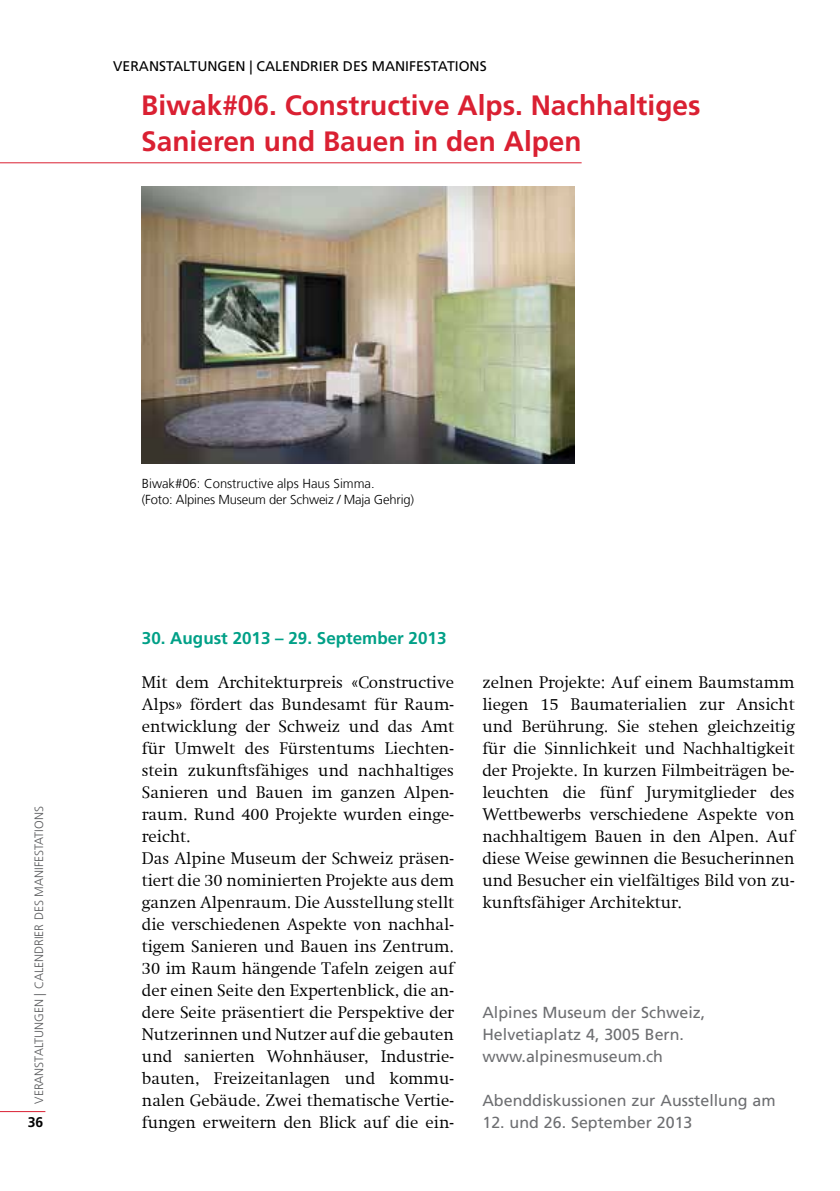
<style>
.page{position:relative;width:840px;height:1191px;background:#fff}
.page>*{position:absolute;margin:0;border:0;box-sizing:border-box;transform-origin:0 0}
.t1{font:700 28px/36px "Frutiger LT Com";color:#da2032}
.t2{font:300 17px/22px "Swift Com";color:#000;text-align:justify}
.t3{font:700 17px "Frutiger LT Com";color:#00a087}
.t4{font:16px/22px "Frutiger LT Com";color:#6d6e71}
.t5{font:14px "Frutiger LT Com";color:#000}
.t6{font:700 14px "Frutiger LT Com";color:#000}
.t7{font:300 13px/16px "Frutiger LT Com";letter-spacing:-.015em;color:#000}
.t8{font:300 12px "Frutiger LT Com";color:#58595b}
</style>
<div class="page">
<hr style="left:0;top:1111px;width:45px;height:1px;background:#da2032">
<hr style="left:0;top:162px;width:581px;height:1px;background:#da2032">
<img style="left:142px;top:186px;width:432px;height:277px">
<p class="t5" style="left:113px;top:58px;width:10px">veranstaltungen</p>
<p class="t5" style="left:249px;top:58px;width:17px">| calendrier</p>
<p class="t5" style="left:343px;top:58px;width:9px">des</p>
<p class="t5" style="left:371px;top:58px;width:9px">manifestati</p>
<p class="t5" style="left:458px;top:58px;width:20px">ons</p>
<h1 class="t1" style="left:141px;top:87px;width:560px">Biwak#06. Constructive Alps. Nachhaltiges<br>Sanieren und Bauen in den Alpen</h1>
<p class="t8" style="left:32px;top:1103px;width:299px;rotate:-90deg">veranstaltungen | calendrier des manifestations</p>
<p class="t6" style="left:28px;top:1113px;width:17px">36</p>
<p class="t7" style="left:142px;top:475px;width:273px">Biwak#06: Constructive alps Haus Simma.<br>(Foto: Alpines Museum der Schweiz / Maja Gehrig)</p>
<p class="t3" style="left:142px;top:627px;width:306px">30. August 2013 – 29. September 2013</p>
<p class="t2" style="left:142px;top:671px;width:313px;text-align:left">Mit dem Architekturpreis «Constructive Alps» fördert das Bundesamt für Raum&shy;entwicklung der Schweiz und das Amt für Umwelt des Fürstentums Liechten&shy;stein zukunftsfähiges und nachhaltiges Sanieren und Bauen im ganzen Alpen&shy;raum. Rund 400 Projekte wurden einge&shy;reicht.<br>Das Alpine Museum der Schweiz präsen&shy;tiert die 30 nominierten Projekte aus dem ganzen Alpenraum. Die Ausstellung stellt die verschiedenen Aspekte von nachhal&shy;tigem Sanieren und Bauen ins Zentrum.<br>30 im Raum hängende Tafeln zeigen auf der einen Seite den Expertenblick, die an&shy;dere Seite präsentiert die Perspektive der Nutzerinnen und Nutzer auf die gebauten und sanierten Wohnhäuser, Industrie&shy;bauten, Freizeitanlagen und kommu&shy;nalen Gebäude. Zwei thematische Vertie&shy;fungen erweitern den Blick auf die ein-</p>
<p class="t2" style="left:482px;top:671px;width:313px">zelnen Projekte: Auf einem Baumstamm liegen 15 Baumaterialien zur Ansicht und Berührung. Sie stehen gleichzeitig für die Sinnlichkeit und Nachhaltigkeit der Projekte. In kurzen Filmbeiträgen be&shy;leuchten die fünf Jurymitglieder des Wettbewerbs verschiedene Aspekte von nachhaltigem Bauen in den Alpen. Auf diese Weise gewinnen die Besucherinnen und Besucher ein vielfältiges Bild von zu&shy;kunftsfähiger Architektur.</p>
<p class="t4" style="left:482px;top:1001px;width:224px">Alpines Museum der Schweiz,<br>Helvetiaplatz 4, 3005 Bern. www.alpinesmuseum.ch</p>
<p class="t4" style="left:482px;top:1089px;width:294px">Abenddiskussionen zur Ausstellung am</p>
<p class="t4" style="left:482px;top:1111px;width:211px">12. und 26. September 2013</p>
</div>
